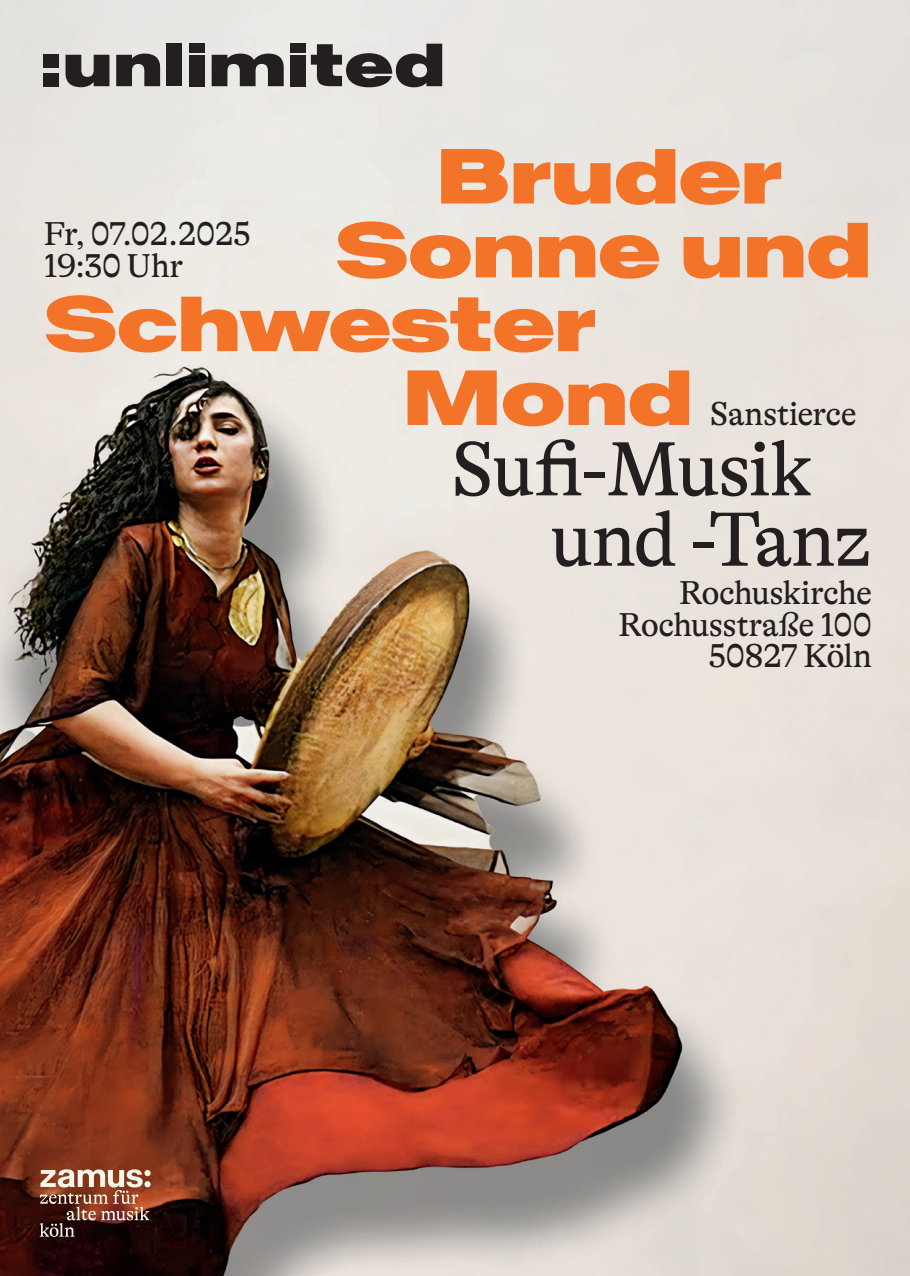
<style>
.page{position:relative;width:910px;height:1276px;background:#fff}
.page>*{position:absolute;margin:0;border:0;box-sizing:border-box;transform-origin:0 0}
.XL_Datum{font:78px "GT Alpina";letter-spacing:-.025em;color:#231f20}
.XL_Headline{font:900 expanded 77.4px "Baikal";letter-spacing:-.02em;color:#f37328}
.XL_Datum-2{font:33.6px/31.5px "GT Alpina";letter-spacing:-.015em;color:#231f20;text-align:right}
</style>
<div class="page">
<img style="left:0;top:0;width:910px;height:1276px">
<div style="left:144px;top:1170px;width:7px;height:6px;background:#f6f9e9;border-radius:50%"></div>
<img style="left:40px;top:1169px;width:109px;height:68px">
<div style="left:43px;top:55px;width:16px;height:13px;background:#231f20"></div>
<div style="left:43px;top:73px;width:16px;height:13px;background:#231f20"></div>
<svg style="left:66px;top:55px;width:43px;height:32px"></svg>
<svg style="left:116px;top:54px;width:44px;height:32px"></svg>
<div style="left:166px;top:44px;width:16px;height:42px;background:#231f20"></div>
<div style="left:189px;top:44px;width:16px;height:9px;background:#231f20"></div>
<div style="left:189px;top:55px;width:16px;height:31px;background:#231f20"></div>
<svg style="left:212px;top:54px;width:72px;height:32px"></svg>
<div style="left:290px;top:44px;width:16px;height:9px;background:#231f20"></div>
<div style="left:290px;top:55px;width:16px;height:31px;background:#231f20"></div>
<svg style="left:311px;top:44px;width:131px;height:43px"></svg>
<p class="XL_Headline" style="left:436px;top:128px;width:348px">Bruder</p>
<p class="XL_Headline" style="left:335px;top:202px;width:539px">Sonne und</p>
<p class="XL_Headline" style="left:43px;top:275px;width:555px">Schwester</p>
<p class="XL_Headline" style="left:402px;top:349px;width:293px">Mond</p>
<p class="XL_Datum" style="left:451px;top:425px;width:363px">Sufi-Musik</p>
<p class="XL_Datum" style="left:550px;top:496px;width:323px">und -Tanz</p>
<p class="XL_Datum-2" style="left:43px;top:219px;width:209px">Fr, 07.02.2025</p>
<p class="XL_Datum-2" style="left:43px;top:250px;width:142px">19:30 Uhr</p>
<p class="XL_Datum-2" style="left:710px;top:398px;width:148px">Sanstierce</p>
<p class="XL_Datum-2" style="left:679px;top:577px;width:195px">Rochuskirche</p>
<p class="XL_Datum-2" style="left:618px;top:609px;width:255px">Rochusstraße 100<br>50827 Köln</p>
</div>
